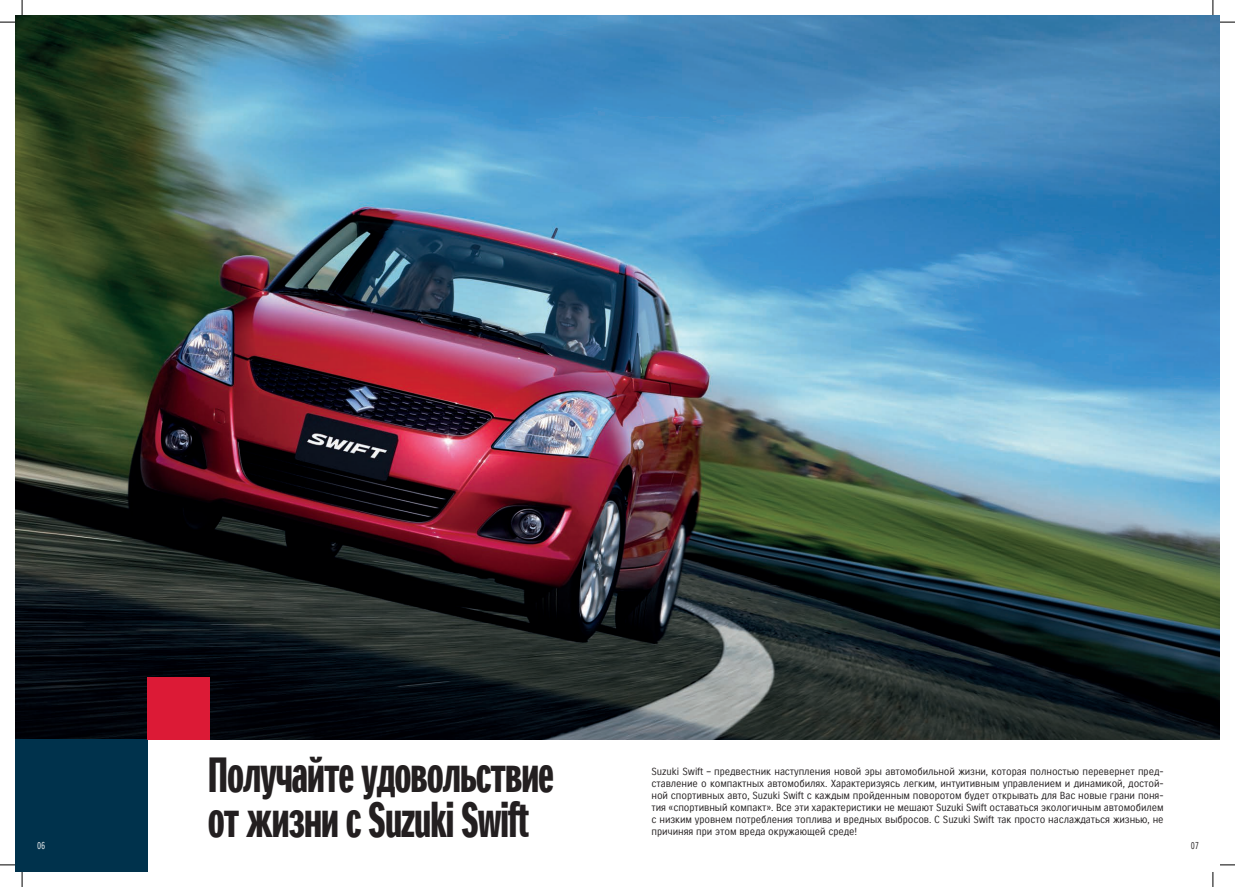
<style>
.page{position:relative;width:1235px;height:887px;background:#fff}
.page>*{position:absolute;margin:0;border:0;box-sizing:border-box;transform-origin:0 0}
.t1{font:48px/45px "Suzuki PRO Headline";letter-spacing:-.025em;color:#231f20;scale:.85 1}
.t2{font:10px/12px "Suzuki PRO Regular";letter-spacing:-.01em;color:#231f20;text-align:justify}
.t3{font:10px "Suzuki PRO Regular";color:#fff;scale:.76 1}
.t4{font:10px "Suzuki PRO Regular";letter-spacing:-.01em;color:#231f20;scale:.76 1}
</style>
<div class="page">
<img style="left:15px;top:15px;width:1205px;height:724px">
<div style="left:15px;top:739px;width:132px;height:132px;background:#00324c"></div>
<div style="left:147px;top:676px;width:63px;height:63px;background:#dc1a36"></div>
<svg style="left:0;top:21px;width:15px;height:2px"></svg>
<svg style="left:1220px;top:21px;width:15px;height:2px"></svg>
<svg style="left:0;top:864px;width:15px;height:1px"></svg>
<svg style="left:1220px;top:864px;width:15px;height:1px"></svg>
<svg style="left:21px;top:0;width:2px;height:15px"></svg>
<svg style="left:21px;top:871px;width:2px;height:15px"></svg>
<svg style="left:1212px;top:0;width:1px;height:15px"></svg>
<svg style="left:1212px;top:872px;width:1px;height:14px"></svg>
<h1 class="t1" style="left:208px;top:753px;width:409px">Получайте удовольствие от жизни с Suzuki Swift</h1>
<p class="t2" style="left:651px;top:765px;width:514px">Suzuki Swift – предвестник наступления новой эры автомобильной жизни, которая полностью перевернет пред&shy;ставление о компактных автомобилях. Характеризуясь легким, интуитивным управлением и динамикой, достой&shy;ной спортивных авто, Suzuki Swift с каждым пройденным поворотом будет открывать для Вас новые грани поня&shy;тия «спортивный компакт». Все эти характеристики не мешают Suzuki Swift оставаться экологичным автомобилем с низким уровнем потребления топлива и вредных выбросов. С Suzuki Swift так просто наслаждаться жизнью, не причиняя при этом вреда окружающей среде!</p>
<p class="t3" style="left:37px;top:839px;width:12px">06</p>
<p class="t4" style="left:1191px;top:839px;width:12px">07</p>
</div>
